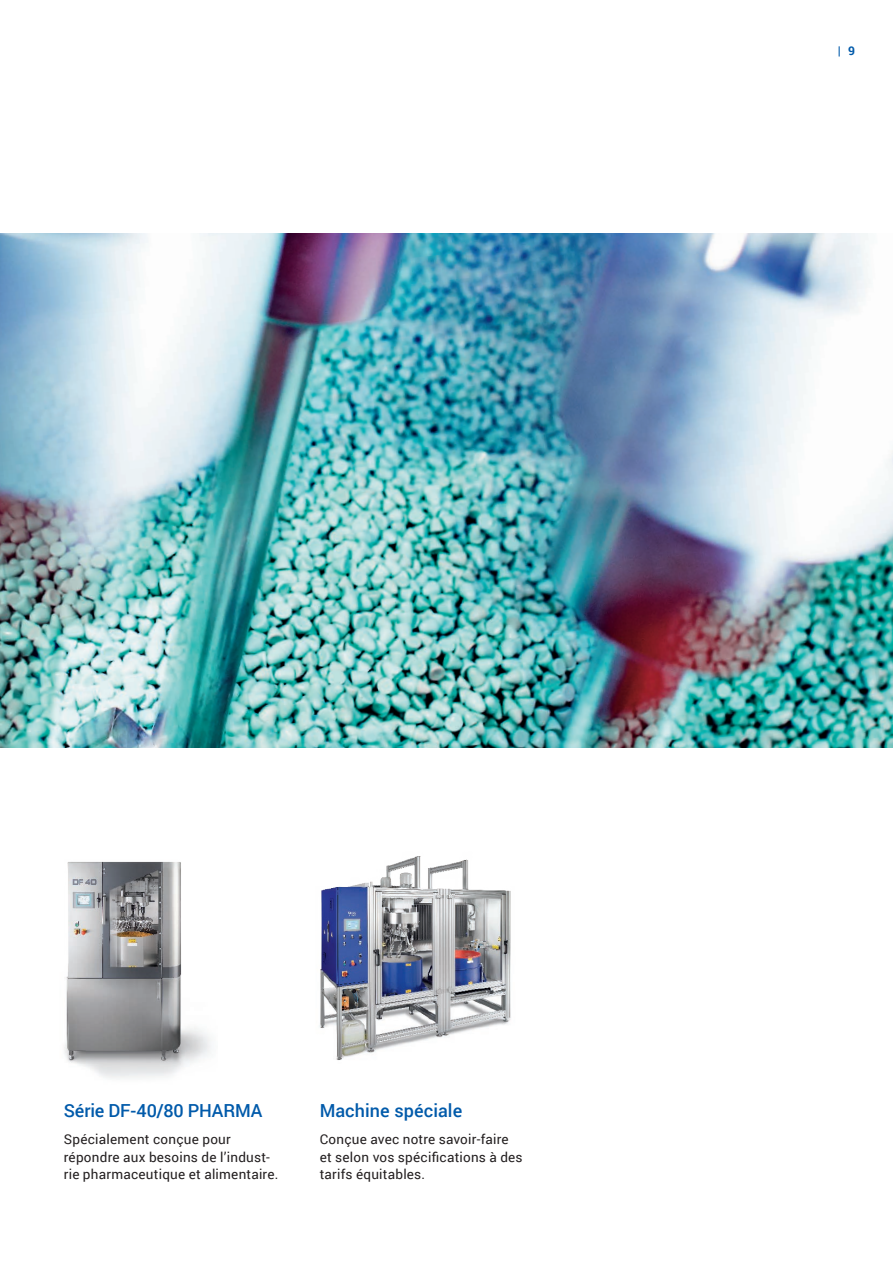
<style>
.page{position:relative;width:893px;height:1263px;background:#fff}
.page>*{position:absolute;margin:0;border:0;box-sizing:border-box;transform-origin:0 0}
.t1{font:500 18px "Roboto";color:#015aaa}
.t2{font:13.5px/18px "Roboto";letter-spacing:.015em;color:#231f20}
.t3{font:700 12px "Roboto";color:#015aaa}
</style>
<div class="page">
<img style="left:319px;top:856px;width:192px;height:204px">
<img style="left:64px;top:861px;width:147px;height:218px">
<img style="left:0;top:234px;width:893px;height:513px">
<p class="t3" style="left:838px;top:42px;width:19px">| 9</p>
<h1 class="t1" style="left:64px;top:1097px;width:200px">Série DF-40/80 PHARMA</h1>
<p class="t2" style="left:64px;top:1129px;width:216px">Spécialement conçue pour répondre aux besoins de l’indust&shy;rie pharmaceutique et alimentaire.</p>
<h1 class="t1" style="left:320px;top:1097px;width:144px">Machine spéciale</h1>
<p class="t2" style="left:320px;top:1129px;width:204px">Conçue avec notre savoir-faire et selon vos spécifications à des tarifs équitables.</p>
</div>
